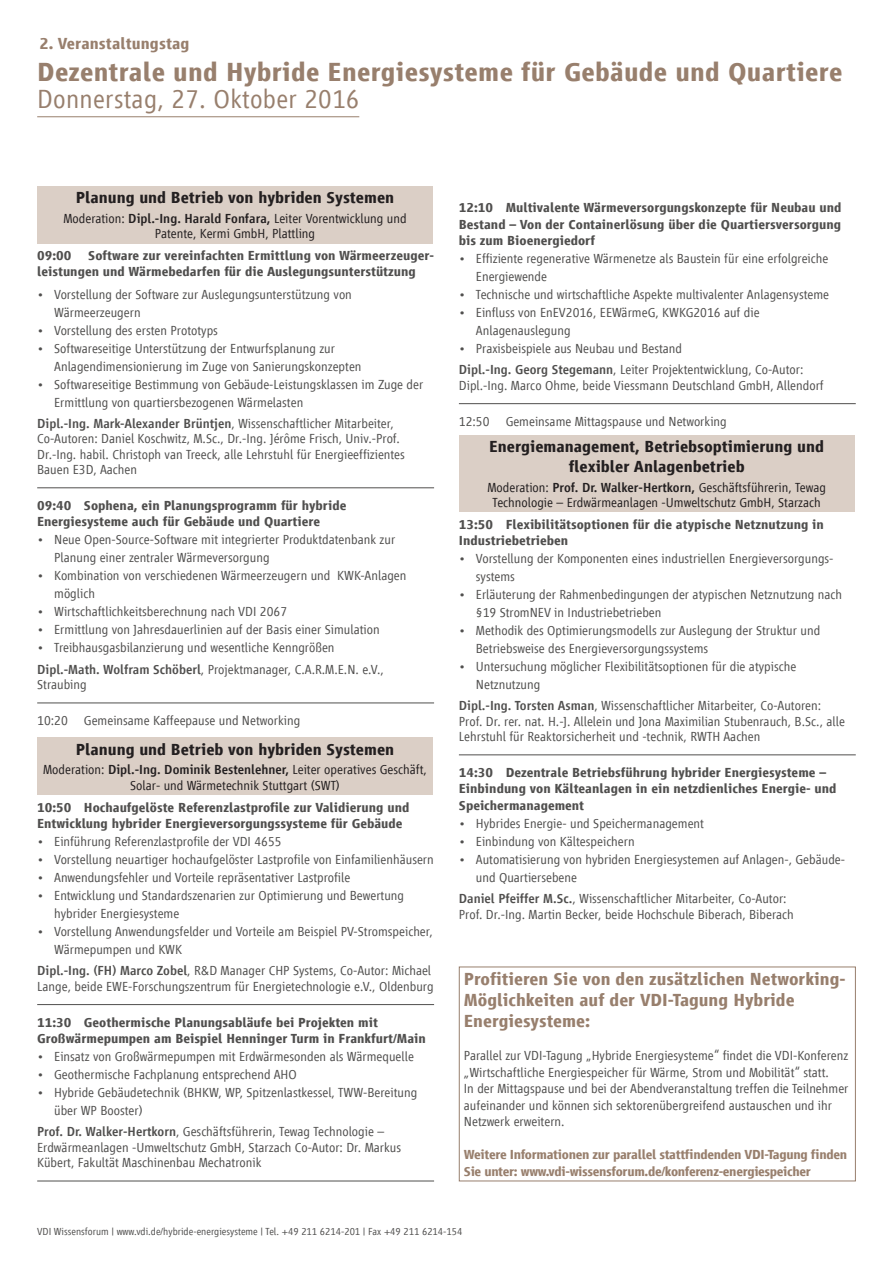
<style>
.page{position:relative;width:893px;height:1263px;background:#fff}
.page>*{position:absolute;margin:0;border:0;box-sizing:border-box;transform-origin:0 0}
.t1{font:700 27px "Vialog LT";letter-spacing:.01em;color:#987f6d}
.t2{font:300 27px "Vialog LT";letter-spacing:.01em;color:#987f6d}
.t3{font:700 18px/21px "Vialog LT";color:#987f6d}
.t4{font:700 16.5px/19.5px "Vialog LT";color:#231f20;text-align:center}
.t5{font:700 16.5px "Vialog LT";letter-spacing:.005em;color:#987f6d}
.t6{font:300 13.5px/18px "Vialog LT";color:#504f4e}
.t7{font:700 13.5px/16.5px "Vialog LT";color:#504f4e}
.t8{font:300 13.5px/15.3px "Vialog LT";color:#231f20;text-align:center}
.t9{font:700 13.5px/16.5px "Vialog LT";letter-spacing:-.025em;color:#987f6d}
.t10{font:300 10.5px "Vialog LT";color:#504f4e}
.s1{font-weight:500}
</style>
<div class="page">
<hr style="left:37px;top:487px;width:397px;height:1px;background:#504f4e">
<hr style="left:37px;top:702px;width:397px;height:1px;background:#504f4e">
<hr style="left:37px;top:1004px;width:397px;height:1px;background:#504f4e">
<hr style="left:37px;top:1180px;width:397px;height:1px;background:#504f4e">
<div style="left:37px;top:186px;width:396px;height:57px;background:#dbcfc6"></div>
<div style="left:37px;top:738px;width:396px;height:57px;background:#dbcfc6"></div>
<hr style="left:459px;top:403px;width:397px;height:1px;background:#504f4e">
<hr style="left:459px;top:754px;width:397px;height:1px;background:#504f4e">
<div style="left:459px;top:435px;width:395px;height:77px;background:#dbcfc6"></div>
<div style="left:459px;top:966px;width:397px;height:215px;border:1px solid #987f6d"></div>
<hr style="left:37px;top:116px;width:322px;height:1px;background:#987f6d">
<p class="t5" style="left:39px;top:34px;width:152px">2. Veranstaltungstag</p>
<h1 class="t1" style="left:37px;top:57px;width:807px">Dezentrale und Hybride Energiesysteme für Gebäude und Quartiere</h1>
<h1 class="t2" style="left:37px;top:84px;width:324px">Donnerstag, 27. Oktober 2016</h1>
<p class="t4" style="left:76px;top:188px;width:320px">Planung und Betrieb von hybriden Systemen</p>
<p class="t8" style="left:63px;top:211px;width:345px">Moderation: <span class="s1">Dipl.-Ing. Harald Fonfara,</span> Leiter Vorentwicklung und<br>Patente, Kermi GmbH, Plattling</p>
<p class="t7" style="left:37px;top:247px;width:397px">09:00 Software zur vereinfachten Ermittlung von Wärmeerzeuger&shy;leistungen und Wärmebedarfen für die Auslegungsunterstützung</p>
<p class="t6" style="left:54px;top:285px;width:299px;text-indent:-17px">• Vorstellung der Software zur Auslegungsunterstützung von<br>Wärmeerzeugern</p>
<p class="t6" style="left:37px;top:321px;width:182px">• Vorstellung des ersten Prototyps</p>
<p class="t6" style="left:54px;top:339px;width:309px;text-indent:-17px">• Softwareseitige Unterstützung der Entwurfsplanung zur<br>Anlagendimensionierung im Zuge von Sanierungskonzepten</p>
<p class="t6" style="left:54px;top:375px;width:371px;text-indent:-17px">• Softwareseitige Bestimmung von Gebäude-Leistungsklassen im Zuge der<br>Ermittlung von quartiersbezogenen Wärmelasten</p>
<p class="t6" style="left:37px;top:416px;width:369px;line-height:15.3px"><span class="s1">Dipl.-Ing. Mark-Alexander Brüntjen</span>, Wissenschaftlicher Mitarbeiter, Co-Autoren: Daniel Koschwitz, M.Sc., Dr.-Ing. Jérôme Frisch, Univ.-Prof.<br>Dr.-Ing. habil. Christoph van Treeck, alle Lehrstuhl für Energieeffizientes Bauen E3D, Aachen</p>
<p class="t7" style="left:37px;top:497px;width:311px">09:40 Sophena, ein Planungsprogramm für hybride<br>Energiesysteme auch für Gebäude und Quartiere</p>
<p class="t6" style="left:54px;top:531px;width:343px;text-indent:-17px">• Neue Open-Source-Software mit integrierter Produktdatenbank zur<br>Planung einer zentraler Wärmeversorgung</p>
<p class="t6" style="left:54px;top:567px;width:354px;text-indent:-17px">• Kombination von verschiedenen Wärmeerzeugern und KWK-Anlagen möglich</p>
<p class="t6" style="left:37px;top:603px;width:251px">• Wirtschaftlichkeitsberechnung nach VDI 2067</p>
<p class="t6" style="left:37px;top:621px;width:344px">• Ermittlung von Jahresdauerlinien auf der Basis einer Simulation</p>
<p class="t6" style="left:37px;top:637px;width:348px;line-height:21.3px">• Treibhausgasbilanzierung und wesentliche Kenngrößen<br><span class="s1">Dipl.-Math. Wolfram Schöberl</span>, Projektmanager, C.A.R.M.E.N. e.V.,</p>
<p class="t6" style="left:37px;top:675px;width:51px">Straubing</p>
<p class="t6" style="left:37px;top:711px;width:265px">10:20 Gemeinsame Kaffeepause und Networking</p>
<p class="t4" style="left:76px;top:739px;width:320px">Planung und Betrieb von hybriden Systemen</p>
<p class="t8" style="left:43px;top:762px;width:385px">Moderation: <span class="s1">Dipl.-Ing. Dominik Bestenlehner,</span> Leiter operatives Geschäft,<br>Solar- und Wärmetechnik Stuttgart (SWT)</p>
<p class="t7" style="left:37px;top:799px;width:374px">10:50 Hochaufgelöste Referenzlastprofile zur Validierung und<br>Entwicklung hybrider Energieversorgungssysteme für Gebäude</p>
<p class="t6" style="left:37px;top:832px;width:246px">• Einführung Referenzlastprofile der VDI 4655</p>
<p class="t6" style="left:37px;top:850px;width:398px">• Vorstellung neuartiger hochaufgelöster Lastprofile von Einfamilienhäusern</p>
<p class="t6" style="left:37px;top:868px;width:315px">• Anwendungsfehler und Vorteile repräsentativer Lastprofile</p>
<p class="t6" style="left:54px;top:886px;width:351px;text-indent:-17px">• Entwicklung und Standardszenarien zur Optimierung und Bewertung hybrider Energiesysteme</p>
<p class="t6" style="left:54px;top:922px;width:380px;text-indent:-17px">• Vorstellung Anwendungsfelder und Vorteile am Beispiel PV-Stromspeicher,<br>Wärmepumpen und KWK</p>
<p class="t6" style="left:37px;top:963px;width:398px;line-height:15.3px"><span class="s1">Dipl.-Ing. (FH) Marco Zobel</span>, R&amp;D Manager CHP Systems, Co-Autor: Michael<br>Lange, beide EWE-Forschungszentrum für Energietechnologie e.V., Oldenburg</p>
<p class="t7" style="left:37px;top:1014px;width:390px">11:30 Geothermische Planungsabläufe bei Projekten mit<br>Großwärmepumpen am Beispiel Henninger Turm in Frankfurt/Main</p>
<p class="t6" style="left:37px;top:1048px;width:378px">• Einsatz von Großwärmepumpen mit Erdwärmesonden als Wärmequelle</p>
<p class="t6" style="left:37px;top:1066px;width:261px">• Geothermische Fachplanung entsprechend AHO</p>
<p class="t6" style="left:54px;top:1084px;width:364px;text-indent:-17px">• Hybride Gebäudetechnik (BHKW, WP, Spitzenlastkessel, TWW-Bereitung über WP Booster)</p>
<p class="t6" style="left:37px;top:1124px;width:365px;line-height:15.3px"><span class="s1">Prof. Dr. Walker-Hertkorn</span>, Geschäftsführerin, Tewag Technologie –<br>Erdwärmeanlagen -Umweltschutz GmbH, Starzach Co-Autor: Dr. Markus<br>Kübert, Fakultät Maschinenbau Mechatronik</p>
<p class="t7" style="left:459px;top:199px;width:384px;text-align:justify">12:10 Multivalente Wärmeversorgungskonzepte für Neubau und Bestand – Von der Containerlösung über die Quartiersversorgung bis zum Bioenergiedorf</p>
<p class="t6" style="left:476px;top:250px;width:354px;text-indent:-17px">• Effiziente regenerative Wärmenetze als Baustein für eine erfolgreiche<br>Energiewende</p>
<p class="t6" style="left:459px;top:286px;width:372px">• Technische und wirtschaftliche Aspekte multivalenter Anlagensysteme</p>
<p class="t6" style="left:476px;top:304px;width:285px;text-indent:-17px">• Einfluss von EnEV2016, EEWärmeG, KWKG2016 auf die<br>Anlagenauslegung</p>
<p class="t6" style="left:459px;top:338px;width:346px;line-height:21.3px">• Praxisbeispiele aus Neubau und Bestand<br><span class="s1">Dipl.-Ing. Georg Stegemann</span>, Leiter Projektentwicklung, Co-Autor:</p>
<p class="t6" style="left:459px;top:376px;width:366px">Dipl.-Ing. Marco Ohme, beide Viessmann Deutschland GmbH, Allendorf</p>
<p class="t6" style="left:459px;top:412px;width:269px">12:50 Gemeinsame Mittagspause und Networking</p>
<p class="t4" style="left:489px;top:437px;width:336px">Energiemanagement, Betriebsoptimierung und flexibler Anlagenbetrieb</p>
<p class="t8" style="left:487px;top:479px;width:340px">Moderation: <span class="s1">Prof. Dr. Walker-Hertkorn,</span> Geschäftsführerin, Tewag<br>Technologie – Erdwärmeanlagen -Umweltschutz GmbH, Starzach</p>
<p class="t7" style="left:459px;top:516px;width:366px">13:50 Flexibilitätsoptionen für die atypische Netznutzung in<br>Industriebetrieben</p>
<p class="t6" style="left:476px;top:549px;width:358px;text-indent:-17px">• Vorstellung der Komponenten eines industriellen Energieversorgungs&shy;systems</p>
<p class="t6" style="left:476px;top:585px;width:368px;text-indent:-17px">• Erläuterung der Rahmenbedingungen der atypischen Netznutzung nach §19 StromNEV in Industriebetrieben</p>
<p class="t6" style="left:476px;top:621px;width:346px;text-indent:-17px">• Methodik des Optimierungsmodells zur Auslegung der Struktur und<br>Betriebsweise des Energieversorgungssystems</p>
<p class="t6" style="left:476px;top:657px;width:322px;text-indent:-17px">• Untersuchung möglicher Flexibilitätsoptionen für die atypische<br>Netznutzung</p>
<p class="t6" style="left:459px;top:698px;width:388px;line-height:15.3px"><span class="s1">Dipl.-Ing. Torsten Asman</span>, Wissenschaftlicher Mitarbeiter, Co-Autoren:<br>Prof. Dr. rer. nat. H.-J. Allelein und Jona Maximilian Stubenrauch, B.Sc., alle<br>Lehrstuhl für Reaktorsicherheit und -technik, RWTH Aachen</p>
<p class="t7" style="left:459px;top:764px;width:379px">14:30 Dezentrale Betriebsführung hybrider Energiesysteme –<br>Einbindung von Kälteanlagen in ein netzdienliches Energie- und<br>Speichermanagement</p>
<p class="t6" style="left:459px;top:814px;width:246px">• Hybrides Energie- und Speichermanagement</p>
<p class="t6" style="left:459px;top:832px;width:177px">• Einbindung von Kältespeichern</p>
<p class="t6" style="left:476px;top:850px;width:371px;text-indent:-17px">• Automatisierung von hybriden Energiesystemen auf Anlagen-, Gebäude&shy;und Quartiersebene</p>
<p class="t6" style="left:459px;top:891px;width:336px;line-height:15.3px"><span class="s1">Daniel Pfeiffer M.Sc.</span>, Wissenschaftlicher Mitarbeiter, Co-Autor:<br>Prof. Dr.-Ing. Martin Becker, beide Hochschule Biberach, Biberach</p>
<h2 class="t3" style="left:464px;top:969px;width:383px">Profitieren Sie von den zusätzlichen Networking-<br>Möglichkeiten auf der VDI-Tagung Hybride<br>Energiesysteme:</h2>
<p class="t6" style="left:464px;top:1047px;width:386px;line-height:16.5px">Parallel zur VDI-Tagung „Hybride Energiesysteme“ findet die VDI-Konferenz „Wirtschaftliche Energiespeicher für Wärme, Strom und Mobilität“ statt.<br>In der Mittagspause und bei der Abendveranstaltung treffen die Teilnehmer aufeinander und können sich sektorenübergreifend austauschen und ihr Netzwerk erweitern.</p>
<p class="t9" style="left:464px;top:1146px;width:385px">Weitere Informationen zur parallel stattfindenden VDI-Tagung finden<br>Sie unter: www.vdi-wissensforum.de/konferenz-energiespeicher</p>
<p class="t10" style="left:37px;top:1226px;width:427px">VDI Wissensforum | www.vdi.de/hybride-energiesysteme | Tel. +49 211 6214-201 | Fax +49 211 6214-154</p>
</div>
